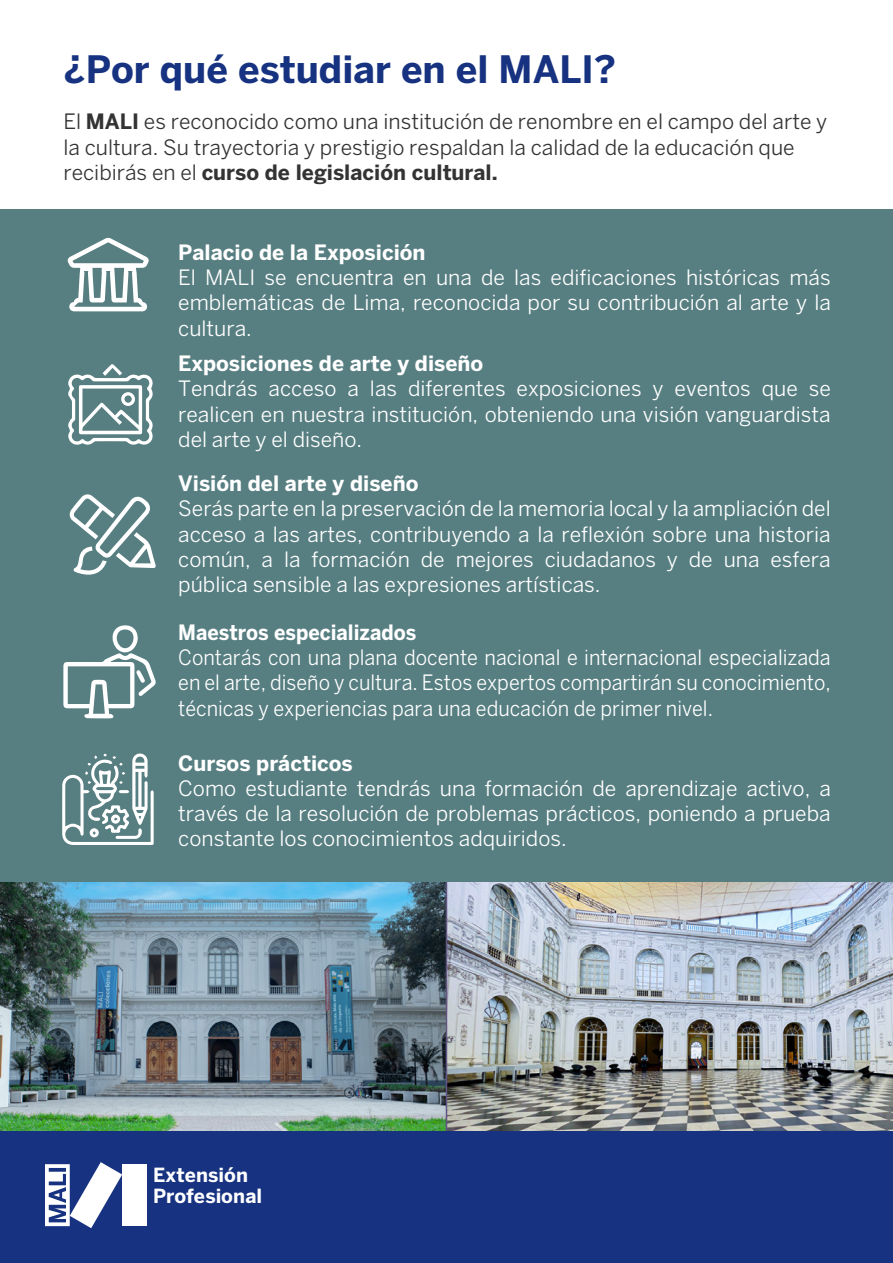
<style>
.page{position:relative;width:893px;height:1263px;background:#fff}
.page>*{position:absolute;margin:0;border:0;box-sizing:border-box;transform-origin:0 0}
.t1{font:700 37.5px "Benton Sans FB";color:#163280}
.t2{font:21px/25.2px "Benton Sans FB";color:#fff;text-align:justify}
.t3{font:21px/25.2px "Benton Sans FB";color:#fff;text-align:justify;scale:.94 1}
.t4{font:21px/25.2px "Benton Sans FB";color:#333}
.t5{font:700 21px "Benton Sans FB";color:#fff}
.t6{font:700 21px "Benton Sans FB";color:#fff;scale:.94 1}
.t7{font:700 19.35px/20.7px "Benton Sans FB";color:#fff}
.s1{font-weight:700}
</style>
<div class="page">
<div style="left:0;top:209px;width:893px;height:673px;background:#577e81"></div>
<div style="left:0;top:1130px;width:893px;height:133px;background:#163280"></div>
<div style="left:122px;top:1164px;width:25px;height:62px;background:#fff"></div>
<svg style="left:45px;top:1162px;width:77px;height:66px"></svg>
<svg style="left:67px;top:238px;width:82px;height:73px"></svg>
<svg style="left:68px;top:364px;width:85px;height:81px"></svg>
<svg style="left:69px;top:494px;width:87px;height:81px"></svg>
<svg style="left:63px;top:625px;width:93px;height:93px"></svg>
<svg style="left:62px;top:753px;width:92px;height:92px"></svg>
<img style="left:0;top:882px;width:446px;height:248px">
<img style="left:447px;top:882px;width:446px;height:248px">
<hr style="left:446px;top:882px;width:1px;height:248px;background:#625583">
<h1 class="t1" style="left:63px;top:47px;width:554px">¿Por qué estudiar en el MALI?</h1>
<p class="t4" style="left:63px;top:109px;width:765px">El <span class="s1">MALI</span> es reconocido como una institución de renombre en el campo del arte y la cultura. Su trayectoria y prestigio respaldan la calidad de la educación que recibirás en el <span class="s1">curso de legislación cultural.</span></p>
<p class="t5" style="left:178px;top:240px;width:249px">Palacio de la Exposición</p>
<p class="t2" style="left:178px;top:265px;width:654px">El MALI se encuentra en una de las edificaciones históricas más emblemáticas de Lima, reconocida por su contribución al arte y la cultura.</p>
<p class="t5" style="left:178px;top:351px;width:307px">Exposiciones de arte y diseño</p>
<p class="t2" style="left:178px;top:376px;width:654px">Tendrás acceso a las diferentes exposiciones y eventos que se realicen en nuestra institución, obteniendo una visión vanguardista del arte y el diseño.</p>
<p class="t5" style="left:178px;top:471px;width:242px">Visión del arte y diseño</p>
<p class="t2" style="left:178px;top:496px;width:654px">Serás parte en la preservación de la memoria local y la ampliación del acceso a las artes, contribuyendo a la reflexión sobre una historia común, a la formación de mejores ciudadanos y de una esfera pública sensible a las expresiones artísticas.</p>
<p class="t6" style="left:178px;top:620px;width:255px">Maestros especializados</p>
<p class="t3" style="left:178px;top:645px;width:696px">Contarás con una plana docente nacional e internacional especializada en el arte, diseño y cultura. Estos expertos compartirán su conocimiento, técnicas y experiencias para una educación de primer nivel.</p>
<p class="t5" style="left:178px;top:750px;width:176px">Cursos prácticos</p>
<p class="t2" style="left:178px;top:775px;width:654px">Como estudiante tendrás una formación de aprendizaje activo, a través de la resolución de problemas prácticos, poniendo a prueba constante los conocimientos adquiridos.</p>
<p class="t7" style="left:153px;top:1164px;width:111px">Extensión<br>Profesional</p>
</div>
